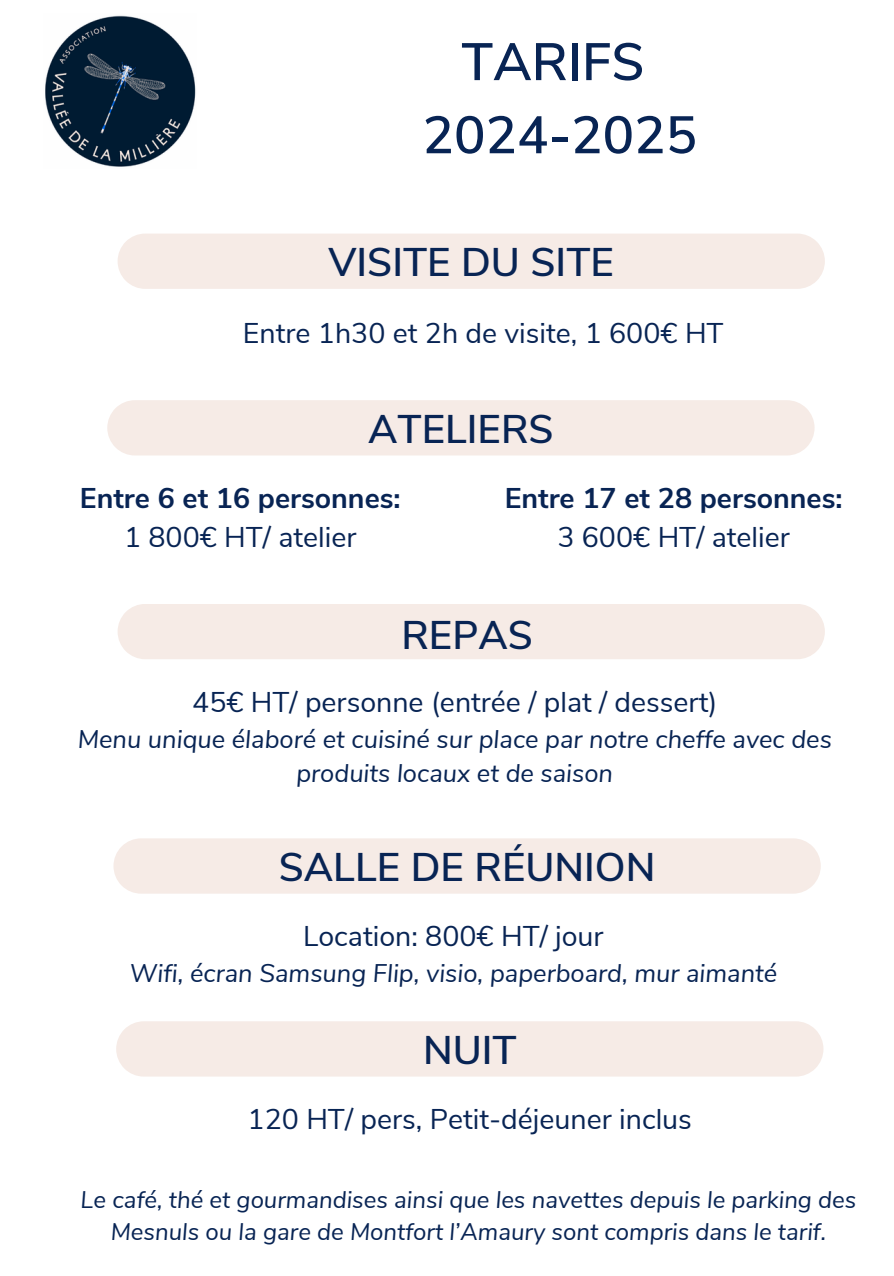
<style>
.page{position:relative;width:894px;height:1276px;background:#fff}
.page>*{position:absolute;margin:0;border:0;box-sizing:border-box;transform-origin:0 0}
.t1{font:600 52.5px/73.2px "Nunito Sans";color:#082454;text-align:center}
.t2{font:600 39.9px "Nunito Sans";color:#082454}
.t3{font:28.5px "Nunito Sans";color:#082454}
.t4{font:700 28.5px/39.3px "Nunito Sans";color:#082454;text-align:center}
.t5{font:italic 25.5px/34.8px "Nunito Sans";color:#082454;text-align:center}
.t6{font:italic 24px/32.7px "Nunito Sans";color:#082454;text-align:center}
.s1{font-weight:400}
</style>
<div class="page">
<img style="left:45px;top:15px;width:151px;height:152px">
<div style="left:107px;top:400px;width:707px;height:55px;background:#f6ebe6"></div>
<div style="left:118px;top:604px;width:706px;height:55px;background:#f6ebe6"></div>
<div style="left:113px;top:838px;width:707px;height:55px;background:#f6ebe6"></div>
<div style="left:116px;top:1021px;width:707px;height:55px;background:#f6ebe6"></div>
<div style="left:118px;top:234px;width:706px;height:55px;background:#f6ebe6"></div>
<h2 class="t1" style="left:422px;top:26px;width:276px">TARIFS<br>2024-2025</h2>
<h3 class="t2" style="left:328px;top:236px;width:287px">VISITE DU SITE</h3>
<p class="t3" style="left:243px;top:315px;width:482px">Entre 1h30 et 2h de visite, 1 600€ HT</p>
<h3 class="t2" style="left:368px;top:402px;width:187px">ATELIERS</h3>
<h1 class="t4" style="left:80px;top:479px;width:322px">Entre 6 et 16 personnes:<br><span class="s1">1 800€ HT/ atelier</span></h1>
<h2 class="t4" style="left:504px;top:479px;width:339px">Entre 17 et 28 personnes:<br><span class="s1">3 600€ HT/ atelier</span></h2>
<h2 class="t2" style="left:401px;top:608px;width:133px">REPAS</h2>
<h3 class="t3" style="left:192px;top:683px;width:526px">45€ HT/ personne (entrée / plat / dessert)</h3>
<h3 class="t5" style="left:78px;top:722px;width:755px">Menu unique élaboré et cuisiné sur place par notre cheffe avec des produits locaux et de saison</h3>
<p class="t2" style="left:279px;top:841px;width:378px">SALLE DE RÉUNION</p>
<p class="t3" style="left:303px;top:917px;width:302px">Location: 800€ HT/ jour</p>
<h2 class="t5" style="left:129px;top:956px;width:649px">Wifi, écran Samsung Flip, visio, paperboard, mur aimanté</h2>
<p class="t2" style="left:423px;top:1023px;width:95px">NUIT</p>
<p class="t3" style="left:247px;top:1100px;width:445px">120 HT/ pers, Petit-déjeuner inclus</p>
<h2 class="t6" style="left:81px;top:1183px;width:777px">Le café, thé et gourmandises ainsi que les navettes depuis le parking des<br>Mesnuls ou la gare de Montfort l’Amaury sont compris dans le tarif.</h2>
</div>
